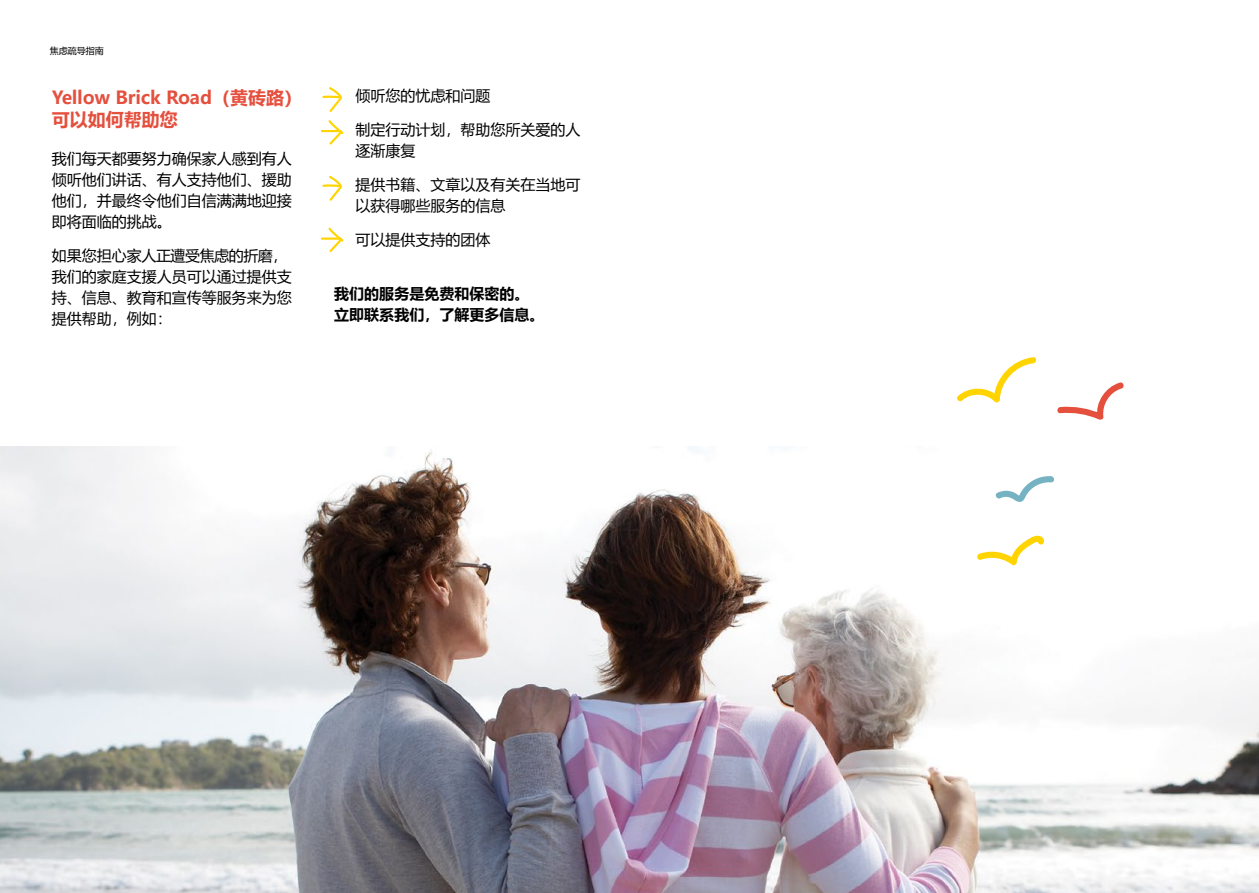
<style>
.page{position:relative;width:1259px;height:893px;background:#fff}
.page>*{position:absolute;margin:0;border:0;box-sizing:border-box;transform-origin:0 0}
.t1{font:700 18px/22.5px "Microsoft Ya Hei";color:#e54f3d}
.t2{font:15px/21px "Microsoft Ya Hei";color:#000}
.t3{font:700 15px/21px "Microsoft Ya Hei";color:#000}
.t4{font:9px "Microsoft Ya Hei";color:#000}
</style>
<div class="page">
<img style="left:0;top:446px;width:1259px;height:447px">
<svg style="left:976px;top:536px;width:69px;height:29px"></svg>
<svg style="left:1057px;top:382px;width:67px;height:38px"></svg>
<svg style="left:957px;top:357px;width:80px;height:46px"></svg>
<svg style="left:994px;top:476px;width:61px;height:26px"></svg>
<svg style="left:322px;top:87px;width:20px;height:25px"></svg>
<svg style="left:322px;top:176px;width:20px;height:25px"></svg>
<svg style="left:321px;top:120px;width:22px;height:25px"></svg>
<svg style="left:321px;top:227px;width:22px;height:26px"></svg>
<p class="t4" style="left:50px;top:45px;width:55px">焦虑疏导指南</p>
<p class="t1" style="left:52px;top:85px;width:252px">Yellow Brick Road（黄砖路）可以如何帮助您</p>
<p class="t2" style="left:52px;top:148px;width:241px;text-align:justify">我们每天都要努力确保家人感到有人倾听他们讲话、有人支持他们、援助他们，并最终令他们自信满满地迎接即将面临的挑战。</p>
<p class="t2" style="left:52px;top:245px;width:241px">如果您担心家人正遭受焦虑的折磨，我们的家庭支援人员可以通过提供支持、信息、教育和宣传等服务来为您提供帮助，例如：</p>
<p class="t2" style="left:355px;top:85px;width:137px">倾听您的忧虑和问题</p>
<p class="t2" style="left:355px;top:119px;width:227px">制定行动计划，帮助您所关爱的人逐渐康复</p>
<p class="t2" style="left:355px;top:173px;width:227px">提供书籍、文章以及有关在当地可以获得哪些服务的信息</p>
<p class="t2" style="left:355px;top:228px;width:137px">可以提供支持的团体</p>
<p class="t3" style="left:334px;top:283px;width:211px">我们的服务是免费和保密的。立即联系我们，了解更多信息。</p>
</div>
